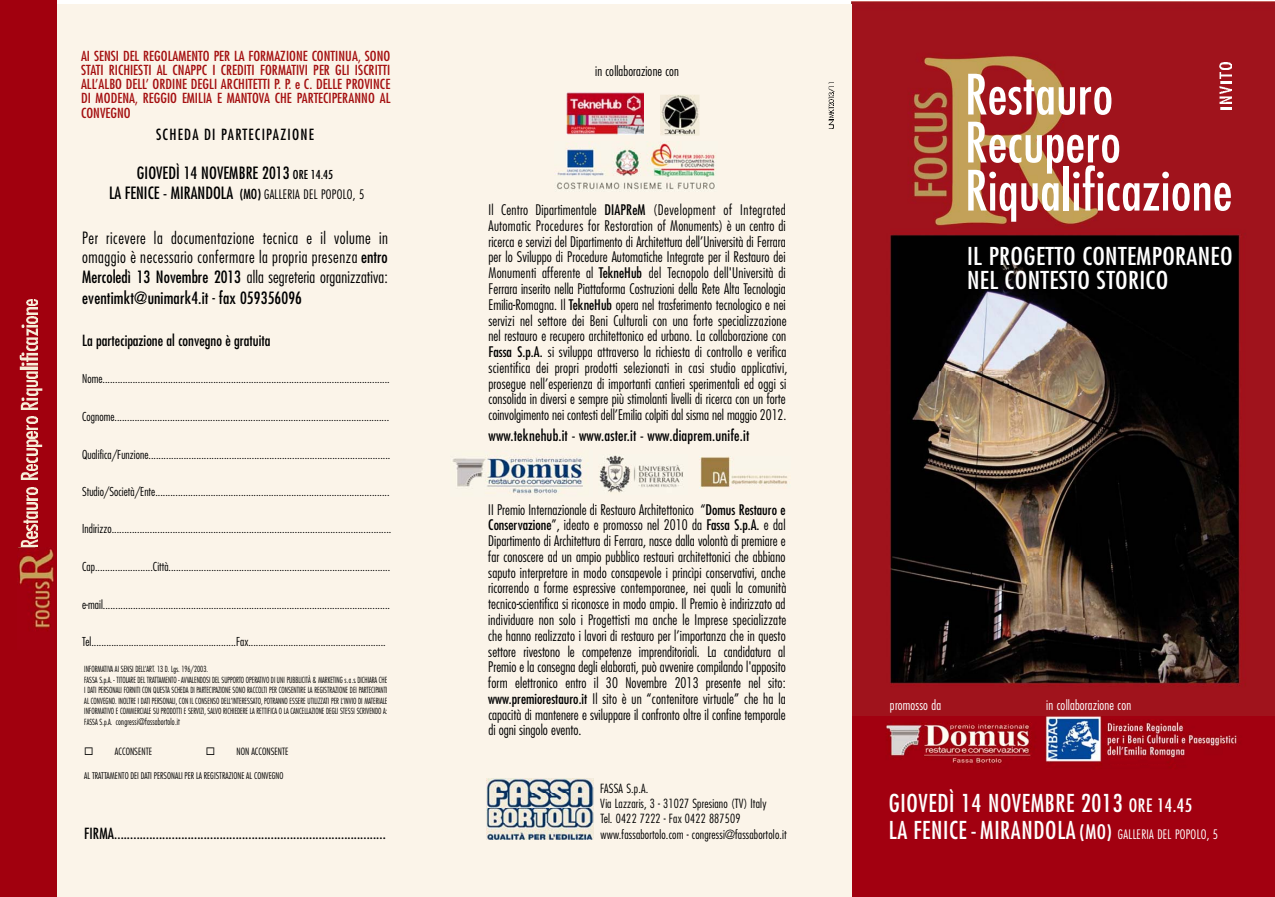
<style>
.page{position:relative;width:1275px;height:897px;background:#fff}
.page>*{position:absolute;margin:0;border:0;box-sizing:border-box;transform-origin:0 0}
.t1{font:condensed 54px/48px "Futura";letter-spacing:.01em;color:#fff}
.t2{font:condensed 24px/24.2px "Futura";letter-spacing:.015em;color:#fff;scale:1.1 1}
.t3{font:condensed 24px "Futura";letter-spacing:.015em;color:#fff}
.t4{font:300 condensed 16.5px/20px "Futura";letter-spacing:.005em;color:#000;text-align:justify}
.t5{font:condensed 16.5px "Futura";color:#000}
.t6{font:condensed 15px "Futura";letter-spacing:.01em;color:#000}
.t7{font:condensed 15px "Futura";letter-spacing:.08em;color:#000}
.t8{font:300 condensed 14.25px/15.8px "Futura";letter-spacing:.005em;color:#000}
.t9{font:condensed 13.5px/14.2px "Futura";color:#a40f10;text-align:justify;scale:1.06 1}
.t10{font:300 condensed 13.5px "Futura";letter-spacing:.015em;color:#fff}
.t11{font:300 condensed 13.5px "Futura";color:#000}
.t12{font:300 condensed 12.75px "Futura";letter-spacing:.025em;color:#000}
.t13{font:300 condensed 12.75px "Futura";letter-spacing:.025em;color:#fff}
.t14{font:300 condensed 12.3px/15px "Futura";letter-spacing:.01em;color:#000}
.t15{font:300 condensed 12px "Futura";color:#000}
.t16{font:300 condensed 9.75px "Futura";color:#000}
.t17{font:300 condensed 9px "Futura";color:#000}
.t18{font:300 condensed 9px "Futura";letter-spacing:.02em;color:#000;scale:.9 1}
.t19{font:300 condensed 8.25px/10.5px "Futura";color:#000;scale:.9 1}
.s1{font-size:12px}
.s2{font-weight:400;font-size:16.5px}
.s3{font-weight:400;font-size:13.5px}
.s4{font-weight:400}
.s5{font-size:8.25px}
.s6{font-size:18px}
.s7{font-weight:400;font-size:24px}
.s8{font-weight:400;font-size:19.5px}
</style>
<div class="page">
<img style="left:851px;top:2px;width:424px;height:713px">
<div style="left:0;top:5px;width:851px;height:891px;background:#fbf4e9"></div>
<svg style="left:828px;top:82px;width:6px;height:46px"></svg>
<img style="left:660px;top:95px;width:39px;height:40px">
<img style="left:567px;top:93px;width:76px;height:41px">
<img style="left:487px;top:778px;width:106px;height:60px">
<img style="left:598px;top:454px;width:90px;height:40px">
<img style="left:555px;top:141px;width:163px;height:51px">
<img style="left:853px;top:716px;width:422px;height:180px">
<img style="left:1102px;top:718px;width:162px;height:45px">
<img style="left:700px;top:456px;width:90px;height:32px">
<img style="left:451px;top:450px;width:142px;height:46px">
<div style="left:1px;top:0;width:56px;height:896px;background:#a1000e"></div>
<img style="left:18px;top:547px;width:36px;height:102px">
<svg style="left:1218px;top:62px;width:14px;height:47px"></svg>
<img style="left:20px;top:539px;width:18px;height:7px">
<img style="left:22px;top:511px;width:16px;height:27px">
<img style="left:22px;top:502px;width:16px;height:7px">
<img style="left:22px;top:487px;width:16px;height:13px">
<img style="left:20px;top:471px;width:18px;height:8px">
<img style="left:22px;top:464px;width:16px;height:6px">
<img style="left:22px;top:457px;width:16px;height:5px">
<img style="left:22px;top:448px;width:16px;height:7px">
<img style="left:22px;top:439px;width:20px;height:7px">
<img style="left:22px;top:431px;width:16px;height:7px">
<img style="left:22px;top:425px;width:16px;height:4px">
<img style="left:22px;top:416px;width:16px;height:7px">
<img style="left:20px;top:397px;width:18px;height:12px">
<img style="left:22px;top:389px;width:20px;height:7px">
<img style="left:22px;top:380px;width:16px;height:7px">
<img style="left:22px;top:371px;width:16px;height:7px">
<svg style="left:20px;top:367px;width:18px;height:2px"></svg>
<img style="left:20px;top:352px;width:18px;height:13px">
<img style="left:22px;top:337px;width:16px;height:13px">
<img style="left:22px;top:328px;width:16px;height:7px">
<img style="left:20px;top:324px;width:18px;height:3px">
<img style="left:22px;top:316px;width:16px;height:7px">
<img style="left:22px;top:299px;width:16px;height:15px">
<p class="t9" style="left:81px;top:50px;width:293px">AI SENSI DEL REGOLAMENTO PER LA FORMAZIONE CONTINUA, SONO STATI RICHIESTI AL CNAPPC I CREDITI FORMATIVI PER GLI ISCRITTI ALL’ALBO DELL’ ORDINE DEGLI ARCHITETTI P. P. e C. DELLE PROVINCE DI MODENA, REGGIO EMILIA E MANTOVA CHE PARTECIPERANNO AL CONVEGNO</p>
<p class="t7" style="left:156px;top:127px;width:159px">SCHEDA DI PARTECIPAZIONE</p>
<p class="t5" style="left:137px;top:165px;width:198px">GIOVEDÌ 14 NOVEMBRE 2013 <span class="s1">ORE 14.45</span></p>
<p class="t12" style="left:109px;top:188px;width:257px"><span class="s2">LA FENICE - MIRANDOLA</span> <span class="s3">(MO)</span> GALLERIA DEL POPOLO, 5</p>
<p class="t4" style="left:82px;top:228px;width:307px">Per ricevere la documentazione tecnica e il volume in omaggio è necessario confermare la propria presenza <span class="s4">entro Mercoledì 13 Novembre 2013</span> alla segreteria organizzativa: <span class="s4">eventimkt@unimark4.it</span> - <span class="s4">fax 059356096</span></p>
<p class="t6" style="left:82px;top:333px;width:190px">La partecipazione al convegno è gratuita</p>
<p class="t15" style="left:82px;top:373px;width:309px">N o m e ..................................................................................................................</p>
<p class="t15" style="left:82px;top:411px;width:308px">C o g n o m e .............................................................................................................</p>
<p class="t15" style="left:82px;top:448px;width:310px">Q u a lifica / F u n z io n e ................................................................................................</p>
<p class="t15" style="left:82px;top:486px;width:309px">S tu d io / S o cie tà / E n te .............................................................................................</p>
<p class="t15" style="left:82px;top:523px;width:311px">In d iriz z o ..............................................................................................................</p>
<p class="t15" style="left:82px;top:561px;width:310px">C a p .......................C ittà ........................................................................................</p>
<p class="t15" style="left:82px;top:598px;width:309px">e -m a il..................................................................................................................</p>
<p class="t15" style="left:82px;top:636px;width:305px">Tel..........................................................Fax.......................................................</p>
<p class="t19" style="left:84px;top:664px;width:338px">INFORMATIVA AI SENSI DELL’ART. 13 D. Lgs. 196/2003.<br>FASSA S.p.A. - TITOLARE DEL TRAT TAMENTO - AV VALENDOSI DEL SUPPORTO OPERATIVO DI UNI PUBBLICITÀ &amp; MARKETING s .a .s. DICHIARA CHE I DATI PERSONALI FORNITI CON QUESTA SCHEDA DI PA RT E C IPAZIONE SONO RACCOLTI PER CONSENTIRE LA REGISTRAZIONE DEI PARTECIPANTI AL CONVEGNO. INOLTRE I DATI PERSONALI, CON IL CONSENSO DELL’INTERESSATO, POTRANNO ESSERE UTILIZZATI PER L’INVIO DI MATERIALE INFORMATIVO E COMMERCIALE SU PRODOTTI E SERVIZI, SALVO RICHIEDERE LA RETTIFICA O LA CANCELLAZIONE DEGLI STESSI SCRIVENDO A:</p>
<p class="t18" style="left:84px;top:717px;width:108px"><span class="s5">FASSA S.p.A.</span> c o n g re s s i@ fa s s a b o rtolo.it</p>
<p class="t16" style="left:84px;top:746px;width:69px">◻ ACCONSENTE</p>
<p class="t16" style="left:206px;top:746px;width:84px">◻ NON ACCONSENTE</p>
<p class="t17" style="left:84px;top:771px;width:201px">AL TRATTAMENTO DEI DATI PERSONALI PER LA REGISTRAZIONE AL CONVEGNO</p>
<p class="t6" style="left:84px;top:826px;width:303px">FIRMA.....................................................................................</p>
<p class="t11" style="left:595px;top:65px;width:85px">in collaborazione con</p>
<p class="t8" style="left:488px;top:203px;width:300px">Il Centro Dipartimentale <span class="s4">DIAPReM</span> (Development of Integrated Automatic Procedures for Restoration of Monuments) è un centro di ricerca e servizi del Dipartimento di Architettura dell’Università di Ferrara per lo Sviluppo di Procedure Automatiche Integrate per il Restauro dei Monumenti afferente al <span class="s4">TekneHub</span> del Tecnopolo dell'Università di Ferrara inserito nella Piattaforma Costruzioni della Rete Alta Tecnologia Emilia-Romagna. Il <span class="s4">TekneHub</span> opera nel trasferimento tecnologico e nei servizi nel settore dei Beni Culturali con una forte specializzazione nel restauro e recupero architettonico ed urbano. La collaborazione con <span class="s4">Fassa S.p.A.</span> si sviluppa attraverso la richiesta di controllo e verifica scientifica dei propri prodotti selezionati in casi studio applicativi, prosegue nell’esperienza di importanti cantieri sperimentali ed oggi si consolida in diversi e sempre più stimolanti livelli di ricerca con un forte coinvolgimento nei contesti dell’Emilia colpiti dal sisma nel maggio 2012.</p>
<p class="t6" style="left:488px;top:428px;width:262px">www.teknehub.it - www.aster.it - www.diaprem.unife.it</p>
<p class="t8" style="left:488px;top:502px;width:300px;text-align:justify">II Premio Internazionale di Restauro Architettonico “<span class="s4">Domus Restauro e Conservazione</span>”, ideato e promosso nel 2010 da <span class="s4">Fassa S.p.A.</span> e dal Dipartimento di Architettura di Ferrara, nasce dalla volontà di premiare e far conoscere ad un ampio pubblico restauri architettonici che abbiano saputo interpretare in modo consapevole i princìpi conservativi, anche ricorrendo a forme espressive contemporanee, nei quali la comunità tecnico-scientifica si riconosce in modo ampio. Il Premio è indirizzato ad individuare non solo i Progettisti ma anche le Imprese specializzate che hanno realizzato i lavori di restauro per l’importanza che in questo settore rivestono le competenze imprenditoriali. La candidatura al Premio e la consegna degli elaborati, può avvenire compilando l'apposito fo rm elettronico entro il 30 Novembre 2013 presente nel sito: <span class="s4">www.premiorestauro.it</span> Il sito è un “contenitore virtuale” che ha la capacità di mantenere e sviluppare il confronto oltre il confine temporale di ogni singolo evento.</p>
<h1 class="t1" style="left:965px;top:75px;width:269px">Restauro<br>Recupero<br>Riqualificazione</h1>
<h2 class="t2" style="left:967px;top:245px;width:243px">IL PROGETTO CONTEMPORANEO<br>NEL CONTESTO STORICO</h2>
<p class="t10" style="left:890px;top:698px;width:53px">promosso da</p>
<p class="t10" style="left:1046px;top:698px;width:87px">in collaborazione con</p>
<p class="t14" style="left:600px;top:781px;width:188px">FASSA S.p.A.<br>Via Lazzaris, 3 - 31027 Spresiano (TV) Italy<br>Tel. 0422 7222 - Fax 0422 887509<br>w w w.fa s s a b o rtolo.com - congressi@fassabortolo.it</p>
<h2 class="t3" style="left:889px;top:791px;width:305px">GIOVEDÌ 14 NOVEMBRE 2013 <span class="s6">ORE 14.45</span></h2>
<p class="t13" style="left:889px;top:828px;width:331px"><span class="s7">LA FENICE-MIRANDOLA</span> <span class="s8">(MO)</span> GALLERIA DEL POPOLO, 5</p>
</div>
